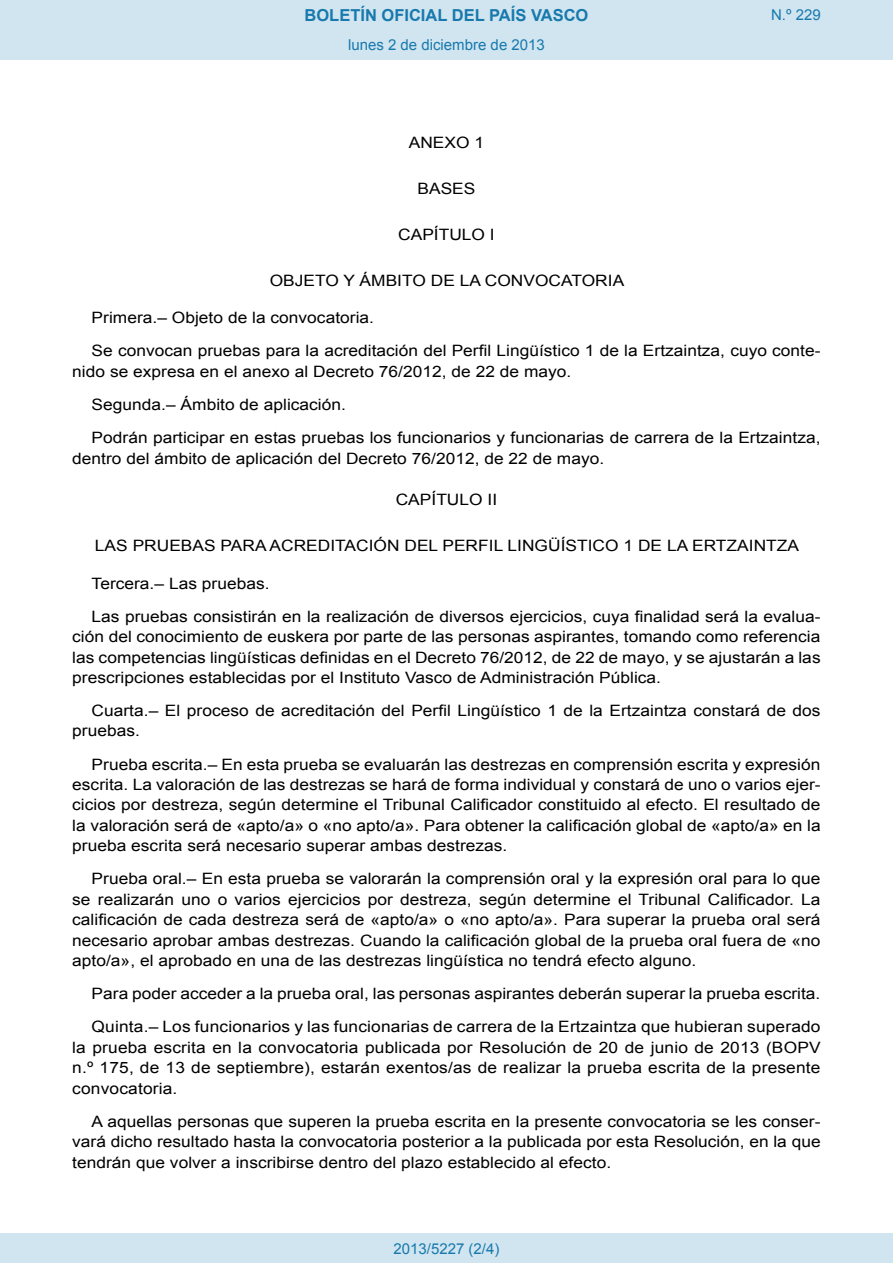
<style>
.page{position:relative;width:893px;height:1263px;background:#fff}
.page>*{position:absolute;margin:0;border:0;box-sizing:border-box;transform-origin:0 0}
.t1{font:700 16.5px "Arial";color:#1879ad}
.BOPVDetalle{font:15.6px/20.4px "Arial";color:#000;text-align:justify;scale:1.11 1}
.BOPVClave{font:15.6px "Arial";color:#000;scale:1.11 1}
.Paginacion_Centro{font:15px "Arial";color:#1879ad}
</style>
<div class="page">
<div style="left:0;top:0;width:893px;height:60px;background:#d0e5f0"></div>
<div style="left:0;top:1233px;width:893px;height:30px;background:#d0e5f0"></div>
<p class="t1" style="left:305px;top:4px;width:285px">BOLETÍN OFICIAL DEL PAÍS VASCO</p>
<p class="Paginacion_Centro" style="left:348px;top:35px;width:198px">lunes 2 de diciembre de 2013</p>
<p class="Paginacion_Centro" style="left:771px;top:5px;width:51px">N.º 229</p>
<p class="BOPVClave" style="left:409px;top:132px;width:69px">ANEXO 1</p>
<p class="BOPVClave" style="left:417px;top:178px;width:54px">BASES</p>
<p class="BOPVClave" style="left:398px;top:224px;width:89px">CAPÍTULO I</p>
<p class="BOPVClave" style="left:270px;top:270px;width:321px">OBJETO Y ÁMBITO DE LA CONVOCATORIA</p>
<p class="BOPVDetalle" style="left:92px;top:308px;width:256px">Primera.– Objeto de la convocatoria.</p>
<p class="BOPVDetalle" style="left:72px;top:341px;width:676px;text-indent:19px">Se convocan pruebas para la acreditación del Perfil Lingüístico 1 de la Ertzaintza, cuyo conte&shy;nido se expresa en el anexo al Decreto 76/2012, de 22 de mayo.</p>
<p class="BOPVDetalle" style="left:92px;top:394px;width:231px">Segunda.– Ámbito de aplicación.</p>
<p class="BOPVDetalle" style="left:72px;top:428px;width:676px;text-indent:19px">Podrán participar en estas pruebas los funcionarios y funcionarias de carrera de la Ertzaintza, dentro del ámbito de aplicación del Decreto 76/2012, de 22 de mayo.</p>
<p class="BOPVClave" style="left:396px;top:489px;width:93px">CAPÍTULO II</p>
<p class="BOPVClave" style="left:95px;top:535px;width:636px">LAS PRUEBAS PARA ACREDITACIÓN DEL PERFIL LINGÜÍSTICO 1 DE LA ERTZAINTZA</p>
<p class="BOPVDetalle" style="left:92px;top:573px;width:162px">Tercera.– Las pruebas.</p>
<p class="BOPVDetalle" style="left:72px;top:606px;width:676px;text-indent:19px">Las pruebas consistirán en la realización de diversos ejercicios, cuya finalidad será la evalua&shy;ción del conocimiento de euskera por parte de las personas aspirantes, tomando como referencia las competencias lingüísticas definidas en el Decreto 76/2012, de 22 de mayo, y se ajustarán a las prescripciones establecidas por el Instituto Vasco de Administración Pública.</p>
<p class="BOPVDetalle" style="left:72px;top:700px;width:676px;text-indent:19px">Cuarta.– El proceso de acreditación del Perfil Lingüístico 1 de la Ertzaintza constará de dos pruebas.</p>
<p class="BOPVDetalle" style="left:72px;top:754px;width:676px;text-indent:19px">Prueba escrita.– En esta prueba se evaluarán las destrezas en comprensión escrita y expresión escrita. La valoración de las destrezas se hará de forma individual y constará de uno o varios ejer&shy;cicios por destreza, según determine el Tribunal Calificador constituido al efecto. El resultado de la valoración será de «apto/a» o «no apto/a». Para obtener la calificación global de «apto/a» en la prueba escrita será necesario superar ambas destrezas.</p>
<p class="BOPVDetalle" style="left:72px;top:869px;width:676px;text-indent:19px">Prueba oral.– En esta prueba se valorarán la comprensión oral y la expresión oral para lo que se realizarán uno o varios ejercicios por destreza, según determine el Tribunal Calificador. La calificación de cada destreza será de «apto/a» o «no apto/a». Para superar la prueba oral será necesario aprobar ambas destrezas. Cuando la calificación global de la prueba oral fuera de «no apto/a», el aprobado en una de las destrezas lingüística no tendrá efecto alguno.</p>
<p class="BOPVDetalle" style="left:92px;top:984px;width:658px">Para poder acceder a la prueba oral, las personas aspirantes deberán superar la prueba escrita.</p>
<p class="BOPVDetalle" style="left:72px;top:1017px;width:676px;text-indent:19px">Quinta.– Los funcionarios y las funcionarias de carrera de la Ertzaintza que hubieran superado la prueba escrita en la convocatoria publicada por Resolución de 20 de junio de 2013 (BOPV n.º 175, de 13 de septiembre), estarán exentos/as de realizar la prueba escrita de la presente convocatoria.</p>
<p class="BOPVDetalle" style="left:72px;top:1111px;width:676px;text-indent:19px">A aquellas personas que superen la prueba escrita en la presente convocatoria se les conser&shy;vará dicho resultado hasta la convocatoria posterior a la publicada por esta Resolución, en la que tendrán que volver a inscribirse dentro del plazo establecido al efecto.</p>
<p class="Paginacion_Centro" style="left:393px;top:1238px;width:107px">2013/5227 (2/4)</p>
</div>
